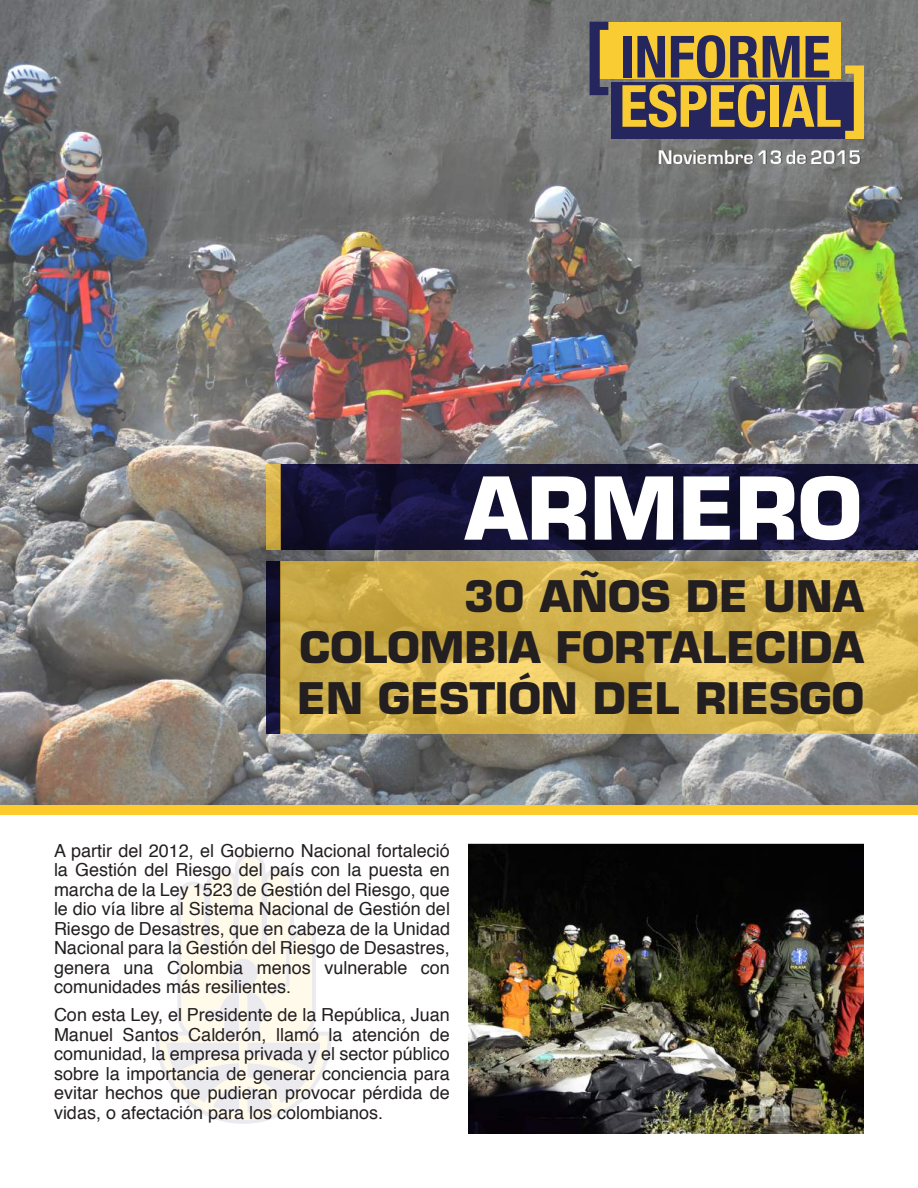
<style>
.page{position:relative;width:918px;height:1188px;background:#fff}
.page>*{position:absolute;margin:0;border:0;box-sizing:border-box;transform-origin:0 0}
.t1{font:700 84.3px "Eurostile LT Std";color:#fff}
.t2{font:700 condensed 58.2px "Helvetica Neue";color:#facc34}
.t3{font:700 condensed 58.2px "Helvetica Neue";color:#24265d}
.t4{font:700 42.45px/51px "Eurostile LT Std";color:#231f20;text-align:justify}
.t5{font:700 20.4px "Eurostile";color:#fff}
.t6{font:18px/19.5px "Helvetica";color:#231f20;text-align:justify}
</style>
<div class="page">
<svg style="left:155px;top:853px;width:177px;height:271px"></svg>
<svg style="left:159px;top:857px;width:169px;height:263px;fill:#fffaea"></svg>
<div style="left:229px;top:959px;width:28px;height:28px;background:#ebeaef;border-radius:50%"></div>
<svg style="left:166px;top:991px;width:73px;height:122px;background:#f5f2ee"></svg>
<svg style="left:247px;top:991px;width:73px;height:122px;background:#f5f3ed"></svg>
<img style="left:0;top:0;width:918px;height:805px">
<div style="left:590px;top:22px;width:251px;height:57px;background:#facc34"></div>
<div style="left:611px;top:82px;width:252px;height:57px;background:#24265d"></div>
<svg style="left:590px;top:22px;width:18px;height:73px"></svg>
<svg style="left:845px;top:65px;width:19px;height:74px"></svg>
<div style="left:0;top:805px;width:918px;height:9px;background:#fecb2d"></div>
<svg style="left:281px;top:464px;width:637px;height:85px;background:#121033"></svg>
<svg style="left:266px;top:561px;width:15px;height:172px;background:#1a172f"></svg>
<svg style="left:281px;top:561px;width:637px;height:172px;background:#d4b450"></svg>
<svg style="left:266px;top:464px;width:15px;height:85px"></svg>
<img style="left:468px;top:844px;width:396px;height:290px">
<h2 class="t3" style="left:620px;top:8px;width:213px">INFORME</h2>
<h2 class="t2" style="left:620px;top:58px;width:223px">ESPECIAL</h2>
<p class="t5" style="left:658px;top:146px;width:205px">Noviembre 13 de 2015</p>
<h1 class="t1" style="left:465px;top:457px;width:398px">ARMERO</h1>
<h3 class="t4" style="left:297px;top:571px;width:568px;text-indent:166px">30 AÑOS DE UNA COLOMBIA FORTALECIDA EN GESTIÓN DEL RIESGO</h3>
<p class="t6" style="left:54px;top:841px;width:398px">A partir del 2012, el Gobierno Nacional fortaleció la Gestión del Riesgo del país con la puesta en marcha de la Ley 1523 de Gestión del Riesgo, que le dio vía libre al Sistema Nacional de Gestión del Riesgo de Desastres, que en cabeza de la Unidad Nacional para la Gestión del Riesgo de Desastres, genera una Colombia menos vulnerable con comunidades más resilientes.</p>
<p class="t6" style="left:54px;top:1006px;width:397px">Con esta Ley, el Presidente de la República, Juan Manuel Santos Calderón, llamó la atención de comunidad, la empresa privada y el sector público sobre la importancia de generar conciencia para evitar hechos que pudieran provocar pérdida de vidas, o afectación para los colombianos.</p>
</div>
